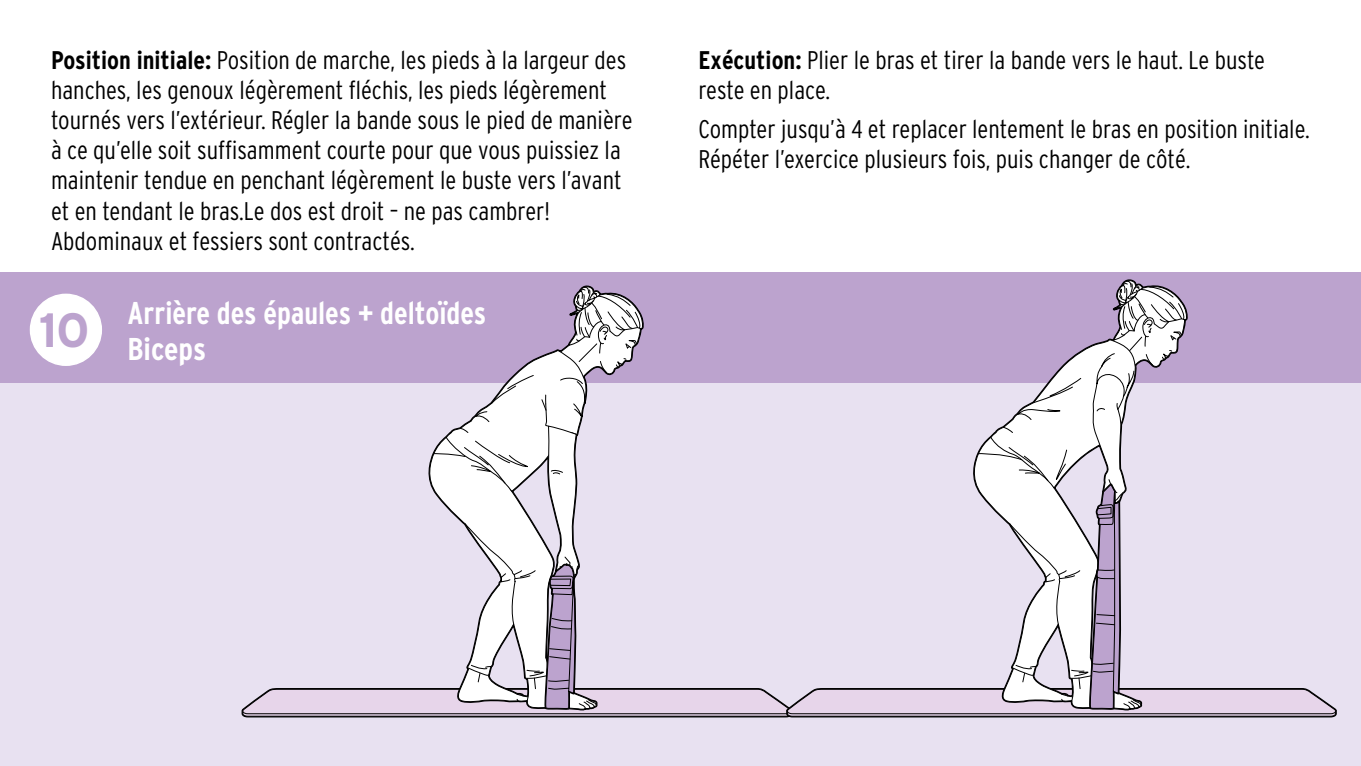
<style>
.page{position:relative;width:1361px;height:766px;background:#fff}
.page>*{position:absolute;margin:0;border:0;box-sizing:border-box;transform-origin:0 0}
.ID_M01_KREIS_SCHWARZ{font:700 48px "Interstate OT";color:#bca3ce}
.ID_ANREDE_GRUSS{font:700 condensed 31.5px "Interstate OT";color:#fff;scale:.95 1}
.ID_ANREDE_GRUSS-2{font:700 condensed 31.5px "Interstate OT";color:#fff}
.ID_FLIESSTEXT{font:300 condensed 25.5px/30px "Interstate OT";color:#000}
.s1{font-weight:700}
</style>
<div class="page">
<div style="left:0;top:383px;width:1361px;height:382px;background:#e8e1f1"></div>
<div style="left:0;top:272px;width:1361px;height:111px;background:#bca3ce"></div>
<svg style="left:242px;top:279px;width:1094px;height:438px"></svg>
<div style="left:31px;top:294px;width:70px;height:71px;background:#fff;border-radius:50%"></div>
<div style="left:30px;top:293px;width:72px;height:73px;border:2px solid #fff;border-radius:50%"></div>
<p class="ID_FLIESSTEXT" style="left:51px;top:45px;width:583px"><span class="s1">Position initiale:</span> Position de marche, les pieds à la largeur des hanches, les genoux légèrement fléchis, les pieds légèrement tournés vers l’extérieur. Régler la bande sous le pied de manière à ce qu’elle soit suffisamment courte pour que vous puissiez la maintenir tendue en penchant légèrement le buste vers l’avant et en tendant le bras.Le dos est droit – ne pas cambrer!<br>Abdominaux et fessiers sont contractés.</p>
<p class="ID_FLIESSTEXT" style="left:698px;top:45px;width:568px"><span class="s1">Exécution:</span> Plier le bras et tirer la bande vers le haut. Le buste reste en place.</p>
<p class="ID_FLIESSTEXT" style="left:698px;top:114px;width:613px">Compter jusqu’à 4 et replacer lentement le bras en position initiale.<br>Répéter l’exercice plusieurs fois, puis changer de côté.</p>
<p class="ID_M01_KREIS_SCHWARZ" style="left:39px;top:300px;width:52px">10</p>
<p class="ID_ANREDE_GRUSS" style="left:128px;top:294px;width:379px">Arrière des épaules + deltoïdes</p>
<p class="ID_ANREDE_GRUSS-2" style="left:128px;top:330px;width:80px">Biceps</p>
</div>
